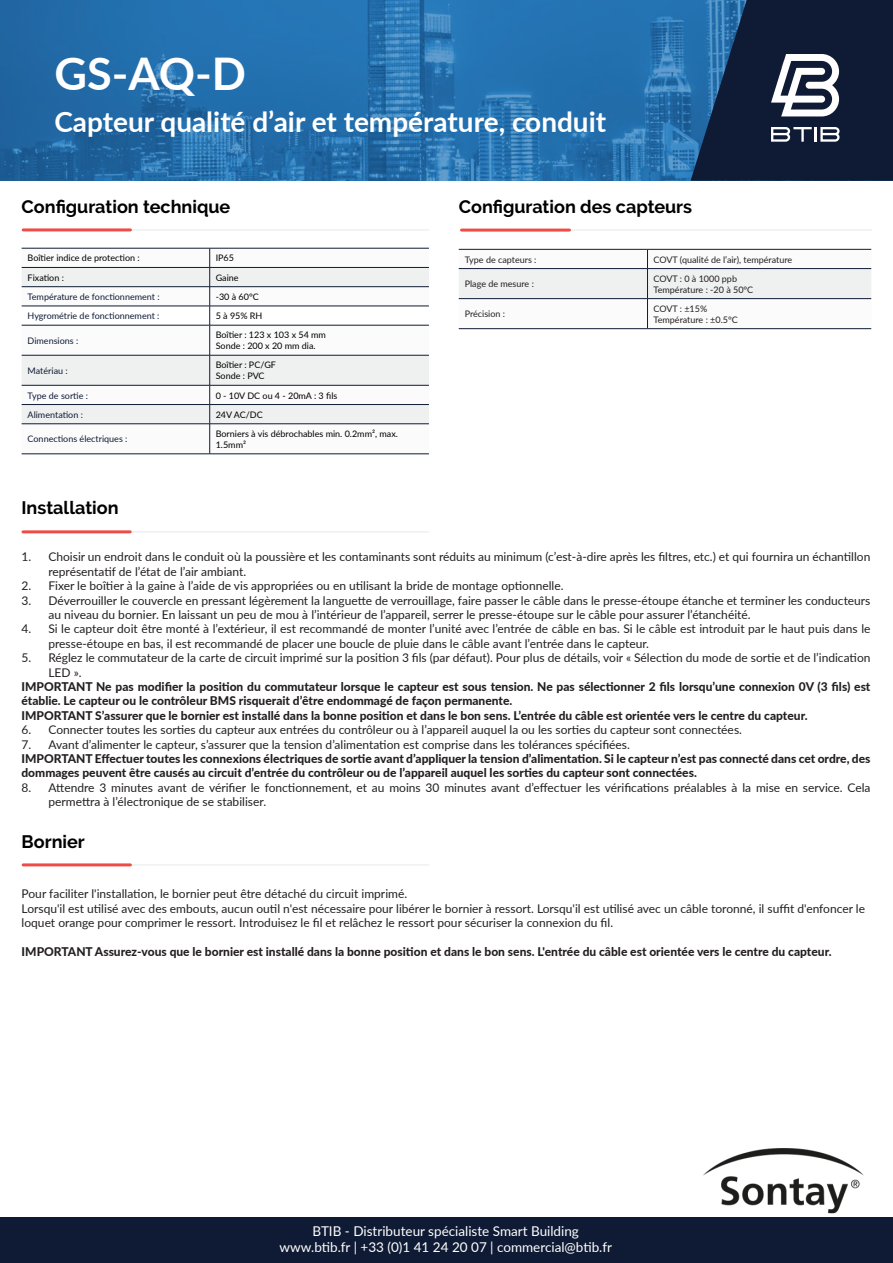
<style>
.page{position:relative;width:893px;height:1263px;background:#fff}
.page>*{position:absolute;margin:0;border:0;box-sizing:border-box;transform-origin:0 0}
.t1{font:700 45px "Lato";color:#fff}
.t2{font:700 28.05px "Lato";color:#fff}
.t3{font:700 18px "Raleway";color:#000001}
.t4{font:13.5px "Lato";color:#fff}
.t5{font:12px/14.4px "Lato";color:#231f20}
.t6{font:800 12px/14.4px "Lato";color:#231f20}
.t7{font:9px/10.8px "Lato";color:#000001}
.t8{font:9px "Lato";color:#231f20}
.t9{font:9px "Lato";color:#0f1b34}
</style>
<div class="page">
<svg style="left:0;top:0;width:690px;height:181px;background:#2670ad"></svg>
<svg style="left:690px;top:0;width:203px;height:181px;background:#243854"></svg>
<div style="left:0;top:1217px;width:893px;height:46px;background:#0f1b34"></div>
<hr style="left:25px;top:229px;width:404px;height:2px;background:#eff0f0">
<hr style="left:23px;top:228px;width:107px;height:3px;background:#ed4d46">
<svg style="left:22px;top:249px;width:407px;height:205px"></svg>
<svg style="left:22px;top:268px;width:407px;height:155px"></svg>
<hr style="left:22px;top:248px;width:188px;height:1px;background:#0f1b34">
<hr style="left:210px;top:248px;width:219px;height:1px;background:#0f1b34">
<hr style="left:22px;top:267px;width:188px;height:1px;background:#0f1b34">
<hr style="left:210px;top:267px;width:219px;height:1px;background:#0f1b34">
<hr style="left:22px;top:286px;width:188px;height:1px;background:#0f1b34">
<hr style="left:22px;top:306px;width:188px;height:1px;background:#0f1b34">
<hr style="left:22px;top:325px;width:188px;height:1px;background:#0f1b34">
<hr style="left:210px;top:325px;width:219px;height:1px;background:#0f1b34">
<hr style="left:209px;top:325px;width:1px;height:30px;background:#0f1b34">
<hr style="left:22px;top:355px;width:188px;height:1px;background:#0f1b34">
<hr style="left:210px;top:355px;width:219px;height:1px;background:#0f1b34">
<hr style="left:209px;top:355px;width:1px;height:30px;background:#0f1b34">
<hr style="left:22px;top:385px;width:188px;height:1px;background:#0f1b34">
<hr style="left:210px;top:385px;width:219px;height:1px;background:#0f1b34">
<hr style="left:22px;top:404px;width:188px;height:1px;background:#0f1b34">
<hr style="left:210px;top:404px;width:219px;height:1px;background:#0f1b34">
<svg style="left:209px;top:385px;width:1px;height:38px"></svg>
<hr style="left:22px;top:423px;width:188px;height:1px;background:#0f1b34">
<hr style="left:210px;top:423px;width:219px;height:1px;background:#0f1b34">
<hr style="left:209px;top:424px;width:1px;height:30px;background:#0f1b34">
<hr style="left:22px;top:454px;width:188px;height:1px;background:#0f1b34">
<hr style="left:210px;top:454px;width:219px;height:1px;background:#0f1b34">
<hr style="left:210px;top:286px;width:219px;height:1px;background:#0f1b34">
<hr style="left:210px;top:306px;width:219px;height:1px;background:#0f1b34">
<svg style="left:209px;top:248px;width:1px;height:77px"></svg>
<hr style="left:468px;top:229px;width:403px;height:2px;background:#eff0f0">
<hr style="left:461px;top:229px;width:108px;height:3px;background:#ed4d46">
<svg style="left:459px;top:249px;width:412px;height:79px"></svg>
<hr style="left:459px;top:328px;width:188px;height:1px;background:#0f1b34">
<hr style="left:647px;top:328px;width:224px;height:1px;background:#0f1b34">
<hr style="left:25px;top:531px;width:404px;height:2px;background:#eff0f0">
<hr style="left:23px;top:530px;width:107px;height:3px;background:#ed4d46">
<img style="left:703px;top:1148px;width:161px;height:66px">
<hr style="left:25px;top:864px;width:404px;height:2px;background:#eff0f0">
<hr style="left:23px;top:863px;width:107px;height:3px;background:#ed4d46">
<p class="t1" style="left:54px;top:41px;width:193px">GS-AQ-D</p>
<p class="t2" style="left:54px;top:101px;width:553px">Capteur qualité d’air et température, conduit</p>
<p class="t3" style="left:22px;top:196px;width:210px">Configuration technique</p>
<p class="t3" style="left:459px;top:196px;width:235px">Configuration des capteurs</p>
<p class="t8" style="left:465px;top:253px;width:73px">Type de capteurs :</p>
<p class="t8" style="left:653px;top:253px;width:140px">COVT (qualité de l’air), température</p>
<p class="t8" style="left:465px;top:277px;width:71px">Plage de mesure :</p>
<p class="t7" style="left:28px;top:252px;width:114px">Boîtier indice de protection :</p>
<p class="t7" style="left:216px;top:252px;width:20px">IP65</p>
<p class="t7" style="left:28px;top:272px;width:38px">Fixation :</p>
<p class="t7" style="left:216px;top:272px;width:24px">Gaine</p>
<p class="t9" style="left:28px;top:290px;width:134px">Température de fonctionnement :</p>
<p class="t7" style="left:216px;top:291px;width:45px">-30 à 60°C</p>
<p class="t9" style="left:28px;top:309px;width:133px">Hygrométrie de fonctionnement :</p>
<p class="t7" style="left:216px;top:310px;width:48px">5 à 95% RH</p>
<p class="t9" style="left:28px;top:334px;width:52px">Dimensions :</p>
<p class="t8" style="left:653px;top:272px;width:85px">COVT : 0 à 1000 ppb</p>
<p class="t8" style="left:653px;top:283px;width:101px">Température : -20 à 50°C</p>
<p class="t8" style="left:653px;top:302px;width:55px">COVT : ±15%</p>
<p class="t8" style="left:653px;top:313px;width:86px">Température : ±0.5°C</p>
<p class="t8" style="left:465px;top:308px;width:42px">Précision :</p>
<p class="t7" style="left:216px;top:329px;width:112px">Boîtier : 123 x 103 x 54 mm</p>
<p class="t7" style="left:216px;top:340px;width:102px">Sonde : 200 x 20 mm dia.</p>
<p class="t9" style="left:28px;top:364px;width:42px">Matériau :</p>
<p class="t7" style="left:216px;top:359px;width:62px">Boîtier : PC/GF</p>
<p class="t7" style="left:216px;top:370px;width:50px">Sonde : PVC</p>
<p class="t9" style="left:28px;top:389px;width:62px">Type de sortie :</p>
<p class="t7" style="left:216px;top:389px;width:123px">0 - 10V DC ou 4 - 20mA : 3 fils</p>
<p class="t9" style="left:28px;top:408px;width:57px">Alimentation :</p>
<p class="t7" style="left:216px;top:409px;width:49px">24V AC/DC</p>
<p class="t9" style="left:28px;top:433px;width:101px">Connections électriques :</p>
<p class="t7" style="left:216px;top:428px;width:184px">Borniers à vis débrochables min. 0.2mm², max.<br>1.5mm²</p>
<p class="t3" style="left:21px;top:498px;width:99px">Installation</p>
<p class="t5" style="left:48px;top:549px;width:823px;text-indent:-27px">1. Choisir un endroit dans le conduit où la poussière et les contaminants sont réduits au minimum (c’est-à-dire après les filtres, etc.) et qui fournira un échantillon représentatif de l’état de l’air ambiant.</p>
<p class="t5" style="left:21px;top:578px;width:544px">2. Fixer le boîtier à la gaine à l’aide de vis appropriées ou en utilisant la bride de montage optionnelle.</p>
<p class="t5" style="left:48px;top:592px;width:823px;text-indent:-27px">3. Déverrouiller le couvercle en pressant légèrement la languette de verrouillage, faire passer le câble dans le presse-étoupe étanche et terminer les conducteurs au niveau du bornier. En laissant un peu de mou à l’intérieur de l’appareil, serrer le presse-étoupe sur le câble pour assurer l’étanchéité.</p>
<p class="t5" style="left:48px;top:621px;width:823px;text-indent:-27px">4. Si le capteur doit être monté à l’extérieur, il est recommandé de monter l’unité avec l’entrée de câble en bas. Si le câble est introduit par le haut puis dans le presse-étoupe en bas, il est recommandé de placer une boucle de pluie dans le câble avant l’entrée dans le capteur.</p>
<p class="t5" style="left:48px;top:650px;width:823px;text-indent:-27px">5. Réglez le commutateur de la carte de circuit imprimé sur la position 3 fils (par défaut). Pour plus de détails, voir « Sélection du mode de sortie et de l’indication<br>LED ».</p>
<p class="t6" style="left:21px;top:679px;width:850px">IMPORTANT Ne pas modifier la position du commutateur lorsque le capteur est sous tension. Ne pas sélectionner 2 fils lorsqu’une connexion 0V (3 fils) est établie. Le capteur ou le contrôleur BMS risquerait d’être endommagé de façon permanente.</p>
<p class="t6" style="left:21px;top:708px;width:788px">IMPORTANT S’assurer que le bornier est installé dans la bonne position et dans le bon sens. L’entrée du câble est orientée vers le centre du capteur.</p>
<p class="t5" style="left:21px;top:722px;width:722px">6. Connecter toutes les sorties du capteur aux entrées du contrôleur ou à l’appareil auquel la ou les sorties du capteur sont connectées.</p>
<p class="t5" style="left:21px;top:736px;width:610px">7. Avant d’alimenter le capteur, s’assurer que la tension d’alimentation est comprise dans les tolérances spécifiées.</p>
<p class="t6" style="left:21px;top:751px;width:850px">IMPORTANT Effectuer toutes les connexions électriques de sortie avant d’appliquer la tension d’alimentation. Si le capteur n’est pas connecté dans cet ordre, des dommages peuvent être causés au circuit d’entrée du contrôleur ou de l’appareil auquel les sorties du capteur sont connectées.</p>
<p class="t5" style="left:48px;top:780px;width:823px;text-indent:-27px">8. Attendre 3 minutes avant de vérifier le fonctionnement, et au moins 30 minutes avant d’effectuer les vérifications préalables à la mise en service. Cela permettra à l’électronique de se stabiliser.</p>
<p class="t3" style="left:22px;top:831px;width:65px">Bornier</p>
<p class="t5" style="left:22px;top:886px;width:845px">Pour faciliter l'installation, le bornier peut être détaché du circuit imprimé.<br>Lorsqu'il est utilisé avec des embouts, aucun outil n'est nécessaire pour libérer le bornier à ressort. Lorsqu'il est utilisé avec un câble toronné, il suffit d'enfoncer le loquet orange pour comprimer le ressort. Introduisez le fil et relâchez le ressort pour sécuriser la connexion du fil.</p>
<p class="t6" style="left:22px;top:944px;width:811px">IMPORTANT Assurez-vous que le bornier est installé dans la bonne position et dans le bon sens. L'entrée du câble est orientée vers le centre du capteur.</p>
<p class="t4" style="left:312px;top:1221px;width:268px">BTIB - Distributeur spécialiste Smart Building</p>
<p class="t4" style="left:280px;top:1238px;width:334px">www.btib.fr | +33 (0)1 41 24 20 07 | commercial@btib.fr</p>
</div>
